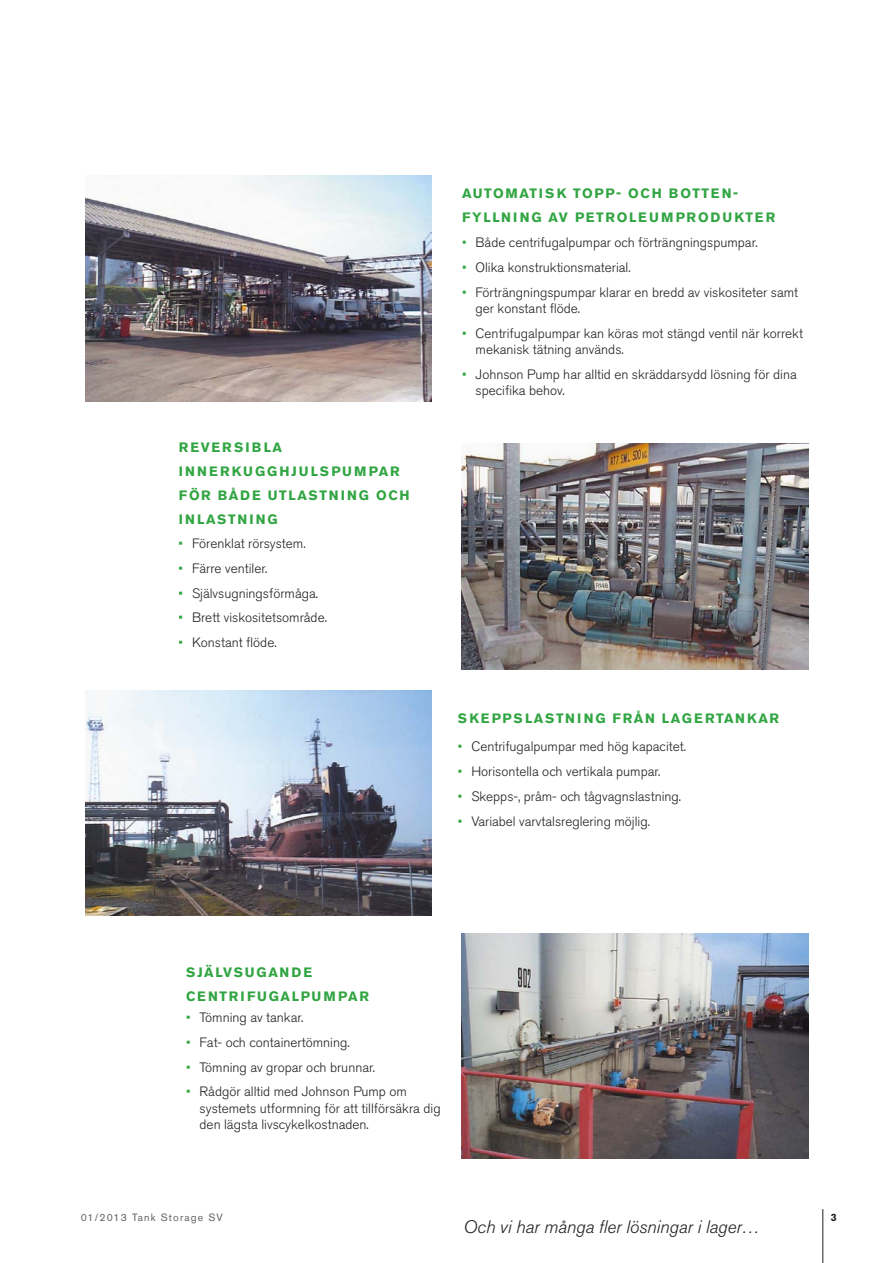
<style>
.page{position:relative;width:893px;height:1263px;background:#fff}
.page>*{position:absolute;margin:0;border:0;box-sizing:border-box;transform-origin:0 0}
.We_have{font:italic 300 18px "Akzidenz Grotesk Pro";color:#231f20}
.Bullet_list__green_b{font:300 13.5px/16.2px "Akzidenz Grotesk Pro";color:#231f20}
.Headline__Large__All{font:700 13.5px/24px "Akzidenz Grotesk Pro";letter-spacing:.12em;color:#32a543}
.Headline__Large__All-2{font:700 13.5px/24px "Akzidenz Grotesk Pro";letter-spacing:.14em;color:#32a543}
.Page___version_no{font:10.5px "Akzidenz Grotesk Pro";letter-spacing:.11em;color:#636366}
.t1{font:700 10.5px "Akzidenz Grotesk Pro";color:#231f20}
.s1{color:#32a543}
</style>
<div class="page">
<hr style="left:822px;top:1209px;width:1px;height:54px;background:#231f20">
<img style="left:461px;top:444px;width:347px;height:226px">
<img style="left:85px;top:176px;width:347px;height:225px">
<img style="left:85px;top:690px;width:347px;height:225px">
<img style="left:461px;top:933px;width:347px;height:226px">
<p class="Headline__Large__All" style="left:462px;top:182px;width:315px">AUTOMATISK TOPP- OCH BOTTEN-<br>FYLLNING AV PETROLEUMPRODUKTER</p>
<p class="Headline__Large__All-2" style="left:179px;top:435px;width:232px">REVERSIBLA<br>INNERKUGGHJULSPUMPAR<br>FÖR BÅDE UTLASTNING OCH<br>INLASTNING</p>
<p class="Bullet_list__green_b" style="left:179px;top:535px;width:128px"><span class="s1">•</span> Förenklat rörsystem.</p>
<p class="Bullet_list__green_b" style="left:179px;top:560px;width:90px"><span class="s1">•</span> Färre ventiler.</p>
<p class="Bullet_list__green_b" style="left:179px;top:585px;width:141px"><span class="s1">•</span> Självsugningsförmåga.</p>
<p class="Bullet_list__green_b" style="left:179px;top:610px;width:150px"><span class="s1">•</span> Brett viskositetsområde.</p>
<p class="Bullet_list__green_b" style="left:179px;top:634px;width:100px"><span class="s1">•</span> Konstant flöde.</p>
<p class="Bullet_list__green_b" style="left:462px;top:235px;width:297px"><span class="s1">•</span> Både centrifugalpumpar och förträngningspumpar.</p>
<p class="Bullet_list__green_b" style="left:462px;top:259px;width:170px"><span class="s1">•</span> Olika konstruktionsmaterial.</p>
<p class="Bullet_list__green_b" style="left:476px;top:284px;width:324px;text-indent:-14px"><span class="s1">•</span> Förträngningspumpar klarar en bredd av viskositeter samt ger konstant flöde.</p>
<p class="Bullet_list__green_b" style="left:476px;top:325px;width:329px;text-indent:-14px"><span class="s1">•</span> Centrifugalpumpar kan köras mot stängd ventil när korrekt mekanisk tätning används.</p>
<p class="Bullet_list__green_b" style="left:476px;top:366px;width:323px;text-indent:-14px"><span class="s1">•</span> Johnson Pump har alltid en skräddarsydd lösning för dina specifika behov.</p>
<p class="Headline__Large__All" style="left:458px;top:706px;width:323px">SKEPPSLASTNING FRÅN LAGERTANKAR</p>
<p class="Bullet_list__green_b" style="left:458px;top:738px;width:230px"><span class="s1">•</span> Centrifugalpumpar med hög kapacitet.</p>
<p class="Bullet_list__green_b" style="left:458px;top:763px;width:204px"><span class="s1">•</span> Horisontella och vertikala pumpar.</p>
<p class="Bullet_list__green_b" style="left:458px;top:788px;width:225px"><span class="s1">•</span> Skepps-, pråm- och tågvagnslastning.</p>
<p class="Bullet_list__green_b" style="left:458px;top:813px;width:194px"><span class="s1">•</span> Variabel varvtalsreglering möjlig.</p>
<p class="Headline__Large__All" style="left:186px;top:960px;width:184px">SJÄLVSUGANDE<br>CENTRIFUGALPUMPAR</p>
<p class="Bullet_list__green_b" style="left:186px;top:1009px;width:119px"><span class="s1">•</span> Tömning av tankar.</p>
<p class="Bullet_list__green_b" style="left:186px;top:1034px;width:165px"><span class="s1">•</span> Fat- och containertömning.</p>
<p class="Bullet_list__green_b" style="left:186px;top:1059px;width:190px"><span class="s1">•</span> Tömning av gropar och brunnar.</p>
<p class="Bullet_list__green_b" style="left:200px;top:1084px;width:243px;text-indent:-14px"><span class="s1">•</span> Rådgör alltid med Johnson Pump om systemets utformning för att tillförsäkra dig den lägsta livscykelkostnaden.</p>
<p class="Page___version_no" style="left:81px;top:1210px;width:144px">01/2013 Tank Storage SV</p>
<p class="t1" style="left:831px;top:1210px;width:7px">3</p>
<p class="We_have" style="left:464px;top:1215px;width:298px">Och vi har många fler lösningar i lager…</p>
</div>
